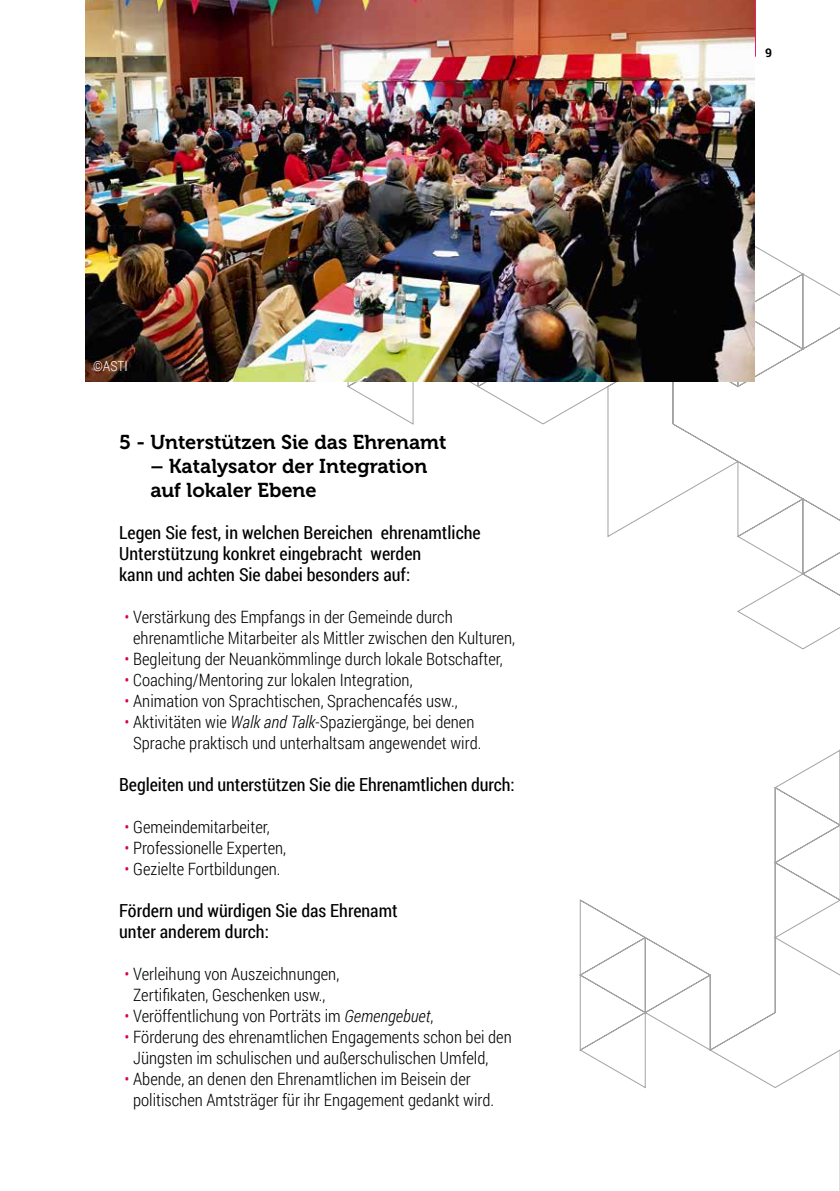
<style>
.page{position:relative;width:840px;height:1191px;background:#fff}
.page>*{position:absolute;margin:0;border:0;box-sizing:border-box;transform-origin:0 0}
.t1{font:20px/24px "Museo 700";color:#000}
.t2{font:18px/21px "Roboto Condensed";color:#000}
.t3{font:300 17px/21px "Roboto Condensed";color:#000}
.t4{font:300 14px "Roboto Condensed";color:#fff}
.t5{font:700 12px "Roboto";color:#000}
.s1{color:#dd0047}
.s2{font-style:italic}
</style>
<div class="page">
<svg style="left:579px;top:750px;width:260px;height:339px"></svg>
<svg style="left:347px;top:100px;width:492px;height:549px"></svg>
<hr style="left:753px;top:0;width:2px;height:57px;background:#dd0047">
<img style="left:85px;top:0;width:669px;height:381px">
<p class="t4" style="left:93px;top:357px;width:36px">©ASTI</p>
<p class="t1" style="left:119px;top:430px;width:329px">5 - Unterstützen Sie das Ehrenamt</p>
<p class="t1" style="left:150px;top:454px;width:278px">– Katalysator der Integration auf lokaler Ebene</p>
<p class="t2" style="left:119px;top:521px;width:363px">Legen Sie fest, in welchen Bereichen ehrenamtliche<br>Unterstützung konkret eingebracht werden<br>kann und achten Sie dabei besonders auf:</p>
<p class="t3" style="left:133px;top:605px;width:383px;text-indent:-9px"><span class="s1">•</span> Verstärkung des Empfangs in der Gemeinde durch ehrenamtliche Mitarbeiter als Mittler zwischen den Kulturen,</p>
<p class="t3" style="left:124px;top:647px;width:379px"><span class="s1">•</span> Begleitung der Neuankömmlinge durch lokale Botschafter,</p>
<p class="t3" style="left:124px;top:668px;width:289px"><span class="s1">•</span> Coaching/Mentoring zur lokalen Integration,</p>
<p class="t3" style="left:124px;top:689px;width:334px"><span class="s1">•</span> Animation von Sprachtischen, Sprachencafés usw.,</p>
<p class="t3" style="left:124px;top:710px;width:358px;text-align:center"><span class="s1">•</span> Aktivitäten wie <span class="s2">Walk and Talk</span>-Spaziergänge, bei denen<br>Sprache praktisch und unterhaltsam angewendet wird.</p>
<p class="t2" style="left:119px;top:773px;width:397px">Begleiten und unterstützen Sie die Ehrenamtlichen durch:</p>
<p class="t3" style="left:124px;top:815px;width:147px"><span class="s1">•</span> Gemeindemitarbeiter,</p>
<p class="t3" style="left:124px;top:836px;width:163px"><span class="s1">•</span> Professionelle Experten,</p>
<p class="t3" style="left:124px;top:857px;width:157px"><span class="s1">•</span> Gezielte Fortbildungen.</p>
<p class="t2" style="left:119px;top:899px;width:280px">Fördern und würdigen Sie das Ehrenamt unter anderem durch:</p>
<p class="t3" style="left:124px;top:962px;width:216px;text-align:center"><span class="s1">•</span> Verleihung von Auszeichnungen,<br>Zertifikaten, Geschenken usw.,</p>
<p class="t3" style="left:124px;top:1004px;width:310px"><span class="s1">•</span> Veröffentlichung von Porträts im <span class="s2">Gemengebuet</span>,</p>
<p class="t3" style="left:133px;top:1025px;width:380px;text-indent:-9px"><span class="s1">•</span> Förderung des ehrenamtlichen Engagements schon bei den<br>Jüngsten im schulischen und außerschulischen Umfeld,</p>
<p class="t3" style="left:133px;top:1067px;width:362px;text-indent:-9px"><span class="s1">•</span> Abende, an denen den Ehrenamtlichen im Beisein der politischen Amtsträger für ihr Engagement gedankt wird.</p>
<p class="t5" style="left:764px;top:44px;width:8px">9</p>
</div>
